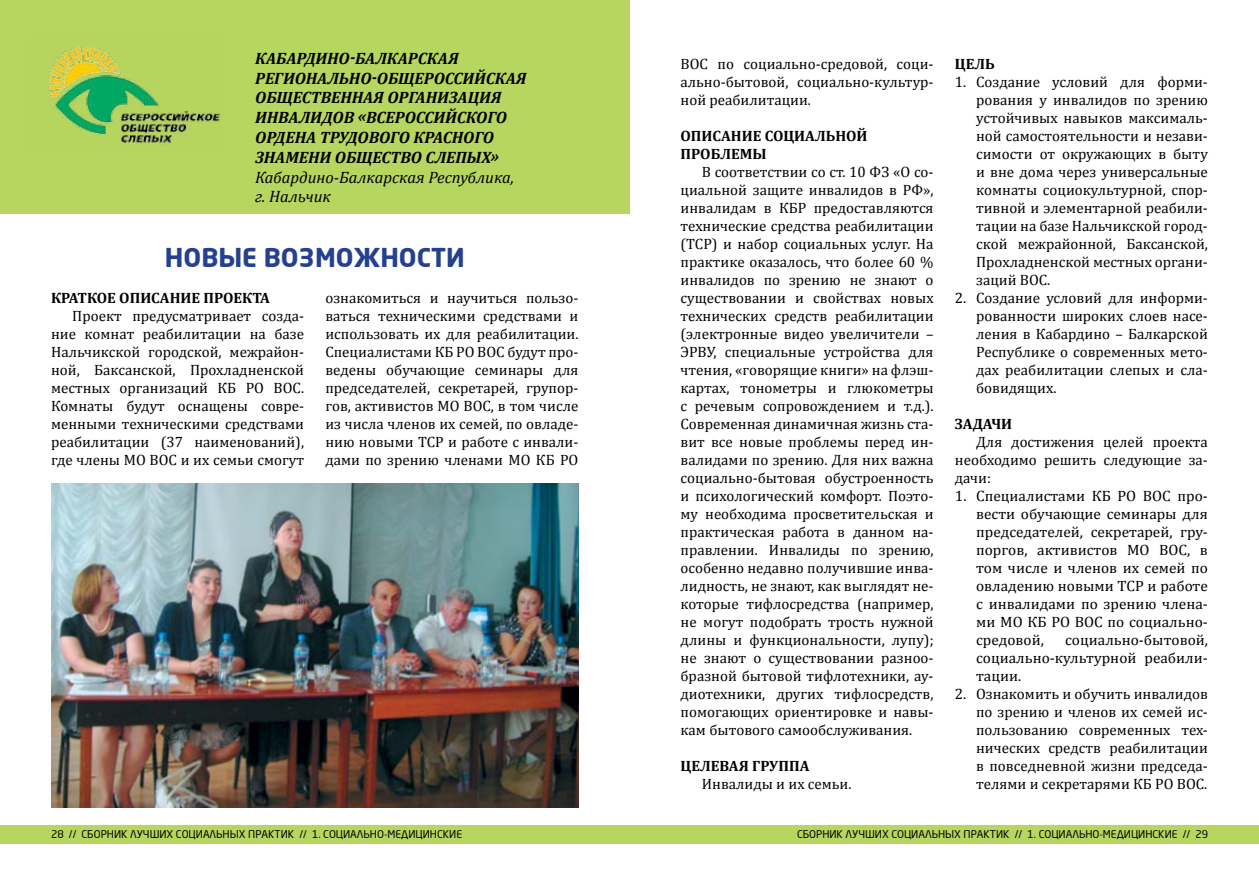
<style>
.page{position:relative;width:1259px;height:893px;background:#fff}
.page>*{position:absolute;margin:0;border:0;box-sizing:border-box;transform-origin:0 0}
.t1{font:700 25.5px "Neo Sans Pro";color:#24408f}
.t2{font:italic 700 16.5px/19.8px "Cambria";color:#000}
.t3{font:italic 16.5px/19.8px "Cambria";color:#000}
.t4{font:15px/18px "Cambria";color:#000;text-align:justify}
.t5{font:700 15px/18px "Cambria";color:#000}
.t6{font:10.5px "Neo Sans Pro";color:#000}
</style>
<div class="page">
<div style="left:0;top:825px;width:629px;height:18px;background:#b7d65f"></div>
<div style="left:629px;top:825px;width:630px;height:18px;background:#b7d65f"></div>
<div style="left:0;top:0;width:629px;height:213px;background:#b7d65f"></div>
<img style="left:51px;top:483px;width:527px;height:324px">
<img style="left:48px;top:46px;width:173px;height:99px">
<p class="t2" style="left:255px;top:48px;width:273px">Ка бардино-Балкарская регионально-общероссийская общественная организация инва лидов «Всероссийского<br>Ордена Трудово</p>
<p class="t2" style="left:255px;top:127px;width:245px;text-indent:135px">го Красного<br>Знамени Общество слепых»</p>
<p class="t3" style="left:255px;top:166px;width:260px">Кабардино-Балкарская Республика, г. Нальчик</p>
<h1 class="t1" style="left:165px;top:241px;width:301px">Новые возможности</h1>
<p class="t5" style="left:51px;top:288px;width:220px">Краткое описание проекта</p>
<p class="t4" style="left:51px;top:307px;width:255px;text-indent:21px">Проект предусматривает созда&shy;ние комнат реабилитации на базе Нальчикской городской, межрайон&shy;ной, Баксанской, Прохладненской местных организаций КБ РО ВОС.<br>Комнаты будут оснащены совре&shy;менными техническими средствами реабилитации (37 наименований), где члены МО ВОС и их семьи смогут</p>
<p class="t4" style="left:325px;top:289px;width:255px">ознакомиться и научиться пользо&shy;ваться техническими средствами и использовать их для реабилитации.<br>Специалистами КБ РО ВОС будут про&shy;ведены обучающие семинары для председателей, секретарей, групор&shy;гов, активистов МО ВОС, в том числе из числа членов их семей, по овладе&shy;нию новыми ТСР и работе с инвали&shy;дами по зрению членами МО КБ РО</p>
<p class="t4" style="left:680px;top:55px;width:254px">ВОС по социально-средовой, соци&shy;ально-бытовой, социально-культур&shy;ной реабилитации.</p>
<p class="t5" style="left:680px;top:126px;width:189px">Описание социальной проблемы</p>
<p class="t4" style="left:680px;top:163px;width:255px;text-indent:21px">В соответствии со ст. 10 ФЗ «О со&shy;циальной защите инвалидов в РФ», инвалидам в КБР предоставляются технические средства реабилитации (TCP) и набор социальных услуг. На практике оказалось, что более 60 % инвалидов по зрению не знают о существовании и свойствах новых технических средств реабилитации (электронные видео увеличители – ЭРВУ, специальные устройства для чтения, «говорящие книги» на флэш&shy;картах, тонометры и глюкометры с речевым сопровождением и т.д.).<br>Современная динамичная жизнь ста&shy;вит все новые проблемы перед ин&shy;валидами по зрению. Для них важна социально-бытовая обустроенность и психологический комфорт. Поэто&shy;му необходима просветительская и практическая работа в данном на&shy;правлении. Инвалиды по зрению, особенно недавно получившие инва&shy;лидность, не знают, как выглядят не&shy;которые тифлосредства (например, не могут подобрать трость нужной длины и функциональности, лупу); не знают о существовании разноо&shy;бразной бытовой тифлотехники, ау&shy;диотехники, других тифлосредств, помогающих ориентировке и навы&shy;кам бытового самообслуживания.</p>
<p class="t5" style="left:680px;top:756px;width:130px">Целевая группа</p>
<p class="t4" style="left:702px;top:775px;width:151px">Инвалиды и их семьи.</p>
<p class="t5" style="left:955px;top:54px;width:41px">Цель</p>
<p class="t4" style="left:976px;top:73px;width:233px;text-indent:-21px">1. Создание условий для форми&shy;рования у инвалидов по зрению устойчивых навыков максималь&shy;ной самостоятельности и незави&shy;симости от окружающих в быту и вне дома через универсальные комнаты социокультурной, спор&shy;тивной и элементарной реабили&shy;тации на базе Нальчикской город&shy;ской межрайонной, Баксанской, Прохладненской местных органи&shy;заций ВОС.</p>
<p class="t4" style="left:976px;top:289px;width:233px;text-indent:-21px">2. Создание условий для информи&shy;рованности широких слоев насе&shy;ления в Кабардино – Балкарской Республике о современных мето&shy;дах реабилитации слепых и сла&shy;бовидящих.</p>
<p class="t5" style="left:955px;top:414px;width:59px">Задачи</p>
<p class="t4" style="left:955px;top:433px;width:254px;text-indent:21px">Для достижения целей проекта необходимо решить следующие за&shy;дачи:</p>
<p class="t4" style="left:976px;top:487px;width:233px;text-indent:-21px">1. Специалистами КБ РО ВОС про&shy;вести обучающие семинары для председателей, секретарей, гру&shy;поргов, активистов МО ВОС, в том числе и членов их семей по овладению новыми ТСР и работе с инвалидами по зрению члена&shy;ми МО КБ РО ВОС по социально&shy;средовой,</p>
<p class="t4" style="left:976px;top:631px;width:233px;text-indent:89px">социально-бытовой, социально-культурной реабили&shy;тации.</p>
<p class="t4" style="left:976px;top:685px;width:233px;text-indent:-21px">2. Ознакомить и обучить инвалидов по зрению и членов их семей ис&shy;пользованию современных тех&shy;нических средств реабилитации в повседневной жизни председа&shy;телями и секретарями КБ РО ВОС.</p>
<p class="t6" style="left:51px;top:828px;width:44px">28 // Сборник</p>
<p class="t6" style="left:130px;top:828px;width:9px">лучших</p>
<p class="t6" style="left:176px;top:828px;width:8px">социальных</p>
<p class="t6" style="left:248px;top:828px;width:8px">практик</p>
<p class="t6" style="left:299px;top:828px;width:32px">// 1. социально</p>
<p class="t6" style="left:384px;top:828px;width:12px">-медицинские</p>
<p class="t6" style="left:797px;top:828px;width:14px">Сборник</p>
<p class="t6" style="left:845px;top:828px;width:9px">лучших</p>
<p class="t6" style="left:891px;top:828px;width:8px">социальных</p>
<p class="t6" style="left:963px;top:828px;width:8px">практик</p>
<p class="t6" style="left:1015px;top:828px;width:32px">// 1. социально</p>
<p class="t6" style="left:1099px;top:828px;width:12px">-медицинские</p>
<p class="t6" style="left:1182px;top:828px;width:27px">// 29</p>
</div>
